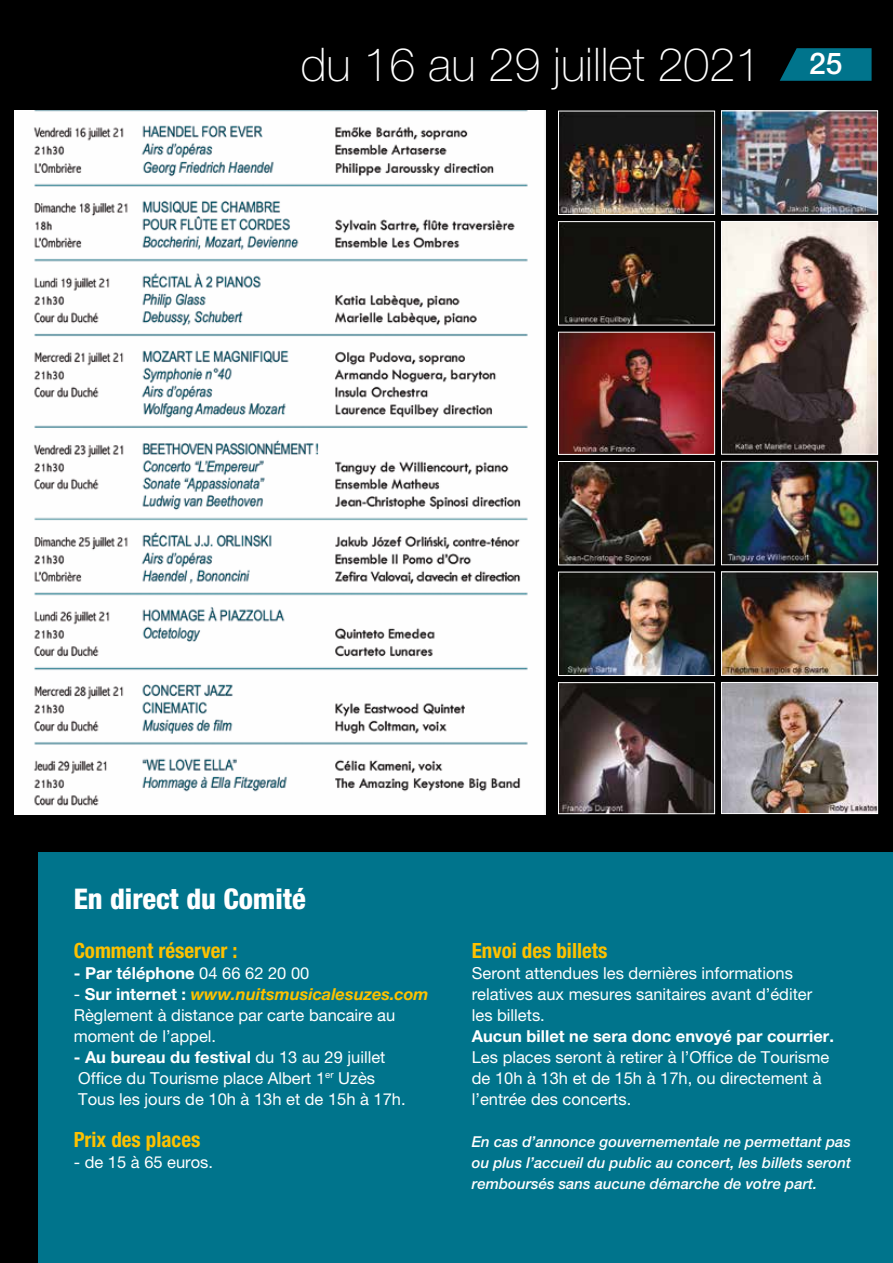
<style>
.page{position:relative;width:893px;height:1263px;background:#000}
.page>*{position:absolute;margin:0;border:0;box-sizing:border-box;transform-origin:0 0}
.t1{font:100 46.5px "Helvetica Neue LT Pro";color:#fff}
.t2{font:800 condensed 28.5px "Helvetica Neue LT Pro";color:#fff}
.t3{font:700 condensed 21px "Helvetica Neue LT Pro";color:#fdc100}
.t4{font:16.5px/21px "Helvetica Neue LT Pro";color:#fff}
.t5{font:700 16.5px "Helvetica Neue LT Pro";color:#fff}
.t6{font:italic 500 15px/21px "Helvetica Neue LT Pro";color:#fff;text-align:justify}
.s1{font-weight:500;font-size:30px}
.s2{font-weight:400}
.s3{font-weight:700}
.s4{font-weight:700;font-style:italic;color:#fdc100}
</style>
<div class="page">
<div style="left:38px;top:853px;width:855px;height:410px;background:#00748c"></div>
<svg style="left:780px;top:48px;width:92px;height:33px;background:#00677d"></svg>
<img style="left:14px;top:111px;width:532px;height:703px">
<img style="left:560px;top:113px;width:153px;height:100px">
<div style="left:558px;top:111px;width:157px;height:104px;border:1px solid #fff"></div>
<img style="left:560px;top:463px;width:153px;height:100px">
<div style="left:558px;top:461px;width:157px;height:104px;border:1px solid #fff"></div>
<img style="left:560px;top:574px;width:153px;height:100px">
<div style="left:558px;top:572px;width:157px;height:104px;border:1px solid #fff"></div>
<img style="left:560px;top:684px;width:153px;height:128px">
<div style="left:558px;top:682px;width:157px;height:132px;border:1px solid #fff"></div>
<img style="left:723px;top:463px;width:153px;height:100px">
<div style="left:721px;top:461px;width:157px;height:104px;border:1px solid #fff"></div>
<img style="left:723px;top:574px;width:153px;height:100px">
<div style="left:721px;top:572px;width:157px;height:104px;border:1px solid #fff"></div>
<img style="left:723px;top:684px;width:153px;height:128px">
<div style="left:721px;top:682px;width:157px;height:132px;border:1px solid #fff"></div>
<img style="left:560px;top:223px;width:153px;height:100px">
<div style="left:558px;top:221px;width:157px;height:104px;border:1px solid #fff"></div>
<img style="left:560px;top:334px;width:153px;height:119px">
<div style="left:558px;top:332px;width:157px;height:123px;border:1px solid #fff"></div>
<img style="left:723px;top:113px;width:153px;height:100px">
<div style="left:721px;top:111px;width:157px;height:104px;border:1px solid #fff"></div>
<img style="left:723px;top:223px;width:153px;height:230px">
<div style="left:721px;top:221px;width:157px;height:234px;border:1px solid #fff"></div>
<h1 class="t1" style="left:301px;top:37px;width:543px">du 16 au 29 juillet 2021 <span class="s1">25</span></h1>
<h2 class="t2" style="left:74px;top:881px;width:233px">En direct du Comité</h2>
<p class="t3" style="left:74px;top:937px;width:165px">Comment réserver :</p>
<p class="t5" style="left:74px;top:963px;width:237px">- Par téléphone <span class="s2">04 66 62 20 00</span></p>
<p class="t4" style="left:74px;top:983px;width:356px">- <span class="s3">Sur internet :</span> <span class="s4">www.nuitsmusicalesuzes.com<br></span>Règlement à distance par carte bancaire au moment de l’appel.</p>
<p class="t4" style="left:74px;top:1046px;width:333px"><span class="s3">- Au bureau du festival</span> du 13 au 29 juillet<br>Office du Tourisme place Albert 1<sup>er</sup> Uzès<br>Tous les jours de 10h à 13h et de 15h à 17h.</p>
<p class="t3" style="left:74px;top:1126px;width:128px">Prix des places</p>
<p class="t4" style="left:74px;top:1151px;width:141px">- de 15 à 65 euros.</p>
<p class="t3" style="left:472px;top:937px;width:137px">Envoi des billets</p>
<p class="t4" style="left:472px;top:962px;width:342px">Seront attendues les dernières informations relatives aux mesures sanitaires avant d’éditer les billets.</p>
<p class="t5" style="left:472px;top:1026px;width:364px">Aucun billet ne sera donc envoyé par courrier.</p>
<p class="t4" style="left:472px;top:1046px;width:359px">Les places seront à retirer à l’Office de Tourisme de 10h à 13h et de 15h à 17h, ou directement à l’entrée des concerts.</p>
<p class="t6" style="left:472px;top:1131px;width:381px">En cas d’annonce gouvernementale ne permettant pas ou plus l’accueil du public au concert, les billets seront remboursés sans aucune démarche de votre part.</p>
</div>
